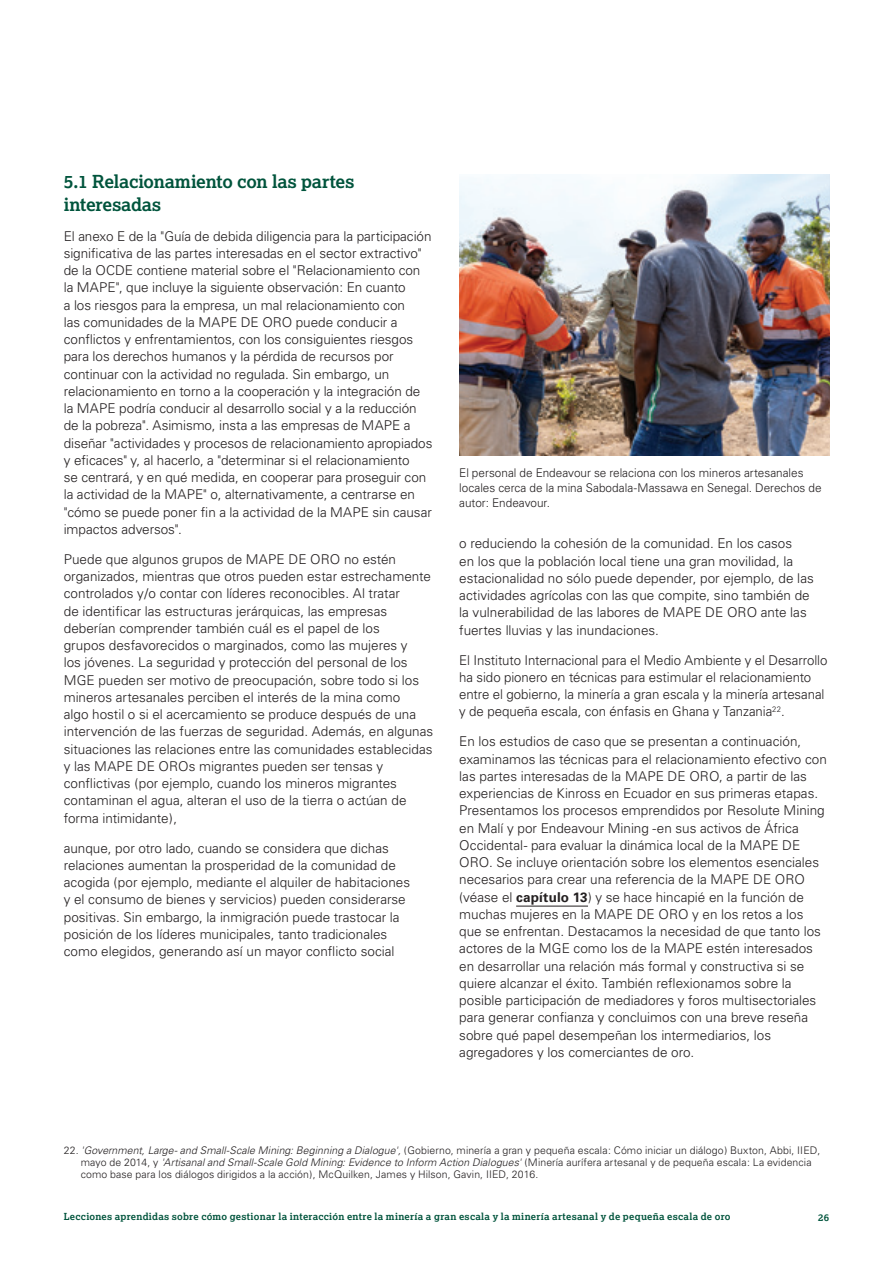
<style>
.page{position:relative;width:893px;height:1263px;background:#fff}
.page>*{position:absolute;margin:0;border:0;box-sizing:border-box;transform-origin:0 0}
.t1{font:700 18px/22.5px "Lexia";letter-spacing:-.01em;color:#00543c}
.t2{font:300 13.5px/17.2px "Univers";color:#231f20}
.t3{font:300 12px/15px "Univers";color:#231f20}
.t4{font:300 10.5px/12px "Univers";letter-spacing:.01em;color:#231f20}
.t5{font:700 9.75px "Lexia";letter-spacing:.025em;color:#00543c}
.s1{font-weight:700}
.s2{font-style:italic}
</style>
<div class="page">
<hr style="left:516px;top:906px;width:72px;height:1px;background:#231f20">
<img style="left:459px;top:174px;width:370px;height:282px">
<h1 class="t1" style="left:64px;top:170px;width:292px">5.1 Relacionamiento con las partes interesadas</h1>
<p class="t2" style="left:64px;top:227px;width:370px">El anexo E de la "Guía de debida diligencia para la participación significativa de las partes interesadas en el sector extractivo" de la OCDE contiene material sobre el "Relacionamiento con la MAPE", que incluye la siguiente observación: En cuanto<br>a los riesgos para la empresa, un mal relacionamiento con<br>las comunidades de la MAPE DE ORO puede conducir a conflictos y enfrentamientos, con los consiguientes riesgos para los derechos humanos y la pérdida de recursos por continuar con la actividad no regulada. Sin embargo, un relacionamiento en torno a la cooperación y la integración de la MAPE podría conducir al desarrollo social y a la reducción de la pobreza". Asimismo, insta a las empresas de MAPE a diseñar "actividades y procesos de relacionamiento apropiados y eficaces" y, al hacerlo, a "determinar si el relacionamiento<br>se centrará, y en qué medida, en cooperar para proseguir con la actividad de la MAPE" o, alternativamente, a centrarse en "cómo se puede poner fin a la actividad de la MAPE sin causar impactos adversos".</p>
<p class="t2" style="left:64px;top:550px;width:371px">Puede que algunos grupos de MAPE DE ORO no estén organizados, mientras que otros pueden estar estrechamente controlados y/o contar con líderes reconocibles. Al tratar<br>de identificar las estructuras jerárquicas, las empresas deberían comprender también cuál es el papel de los<br>grupos desfavorecidos o marginados, como las mujeres y<br>los jóvenes. La seguridad y protección del personal de los MGE pueden ser motivo de preocupación, sobre todo si los mineros artesanales perciben el interés de la mina como<br>algo hostil o si el acercamiento se produce después de una intervención de las fuerzas de seguridad. Además, en algunas situaciones las relaciones entre las comunidades establecidas y las MAPE DE OROs migrantes pueden ser tensas y conflictivas (por ejemplo, cuando los mineros migrantes contaminan el agua, alteran el uso de la tierra o actúan de forma intimidante),</p>
<p class="t2" style="left:64px;top:839px;width:348px">aunque, por otro lado, cuando se considera que dichas relaciones aumentan la prosperidad de la comunidad de acogida (por ejemplo, mediante el alquiler de habitaciones y el consumo de bienes y servicios) pueden considerarse positivas. Sin embargo, la inmigración puede trastocar la posición de los líderes municipales, tanto tradicionales como elegidos, generando así un mayor conflicto social</p>
<p class="t3" style="left:459px;top:465px;width:364px">El personal de Endeavour se relaciona con los mineros artesanales locales cerca de la mina Sabodala-Massawa en Senegal. Derechos de autor: Endeavour.</p>
<p class="t2" style="left:459px;top:535px;width:356px">o reduciendo la cohesión de la comunidad. En los casos<br>en los que la población local tiene una gran movilidad, la estacionalidad no sólo puede depender, por ejemplo, de las actividades agrícolas con las que compite, sino también de la vulnerabilidad de las labores de MAPE DE ORO ante las fuertes lluvias y las inundaciones.</p>
<p class="t2" style="left:459px;top:651px;width:370px">El Instituto Internacional para el Medio Ambiente y el Desarrollo ha sido pionero en técnicas para estimular el relacionamiento entre el gobierno, la minería a gran escala y la minería artesanal y de pequeña escala, con énfasis en Ghana y Tanzania<sup>22</sup>.</p>
<p class="t2" style="left:459px;top:733px;width:369px">En los estudios de caso que se presentan a continuación, examinamos las técnicas para el relacionamiento efectivo con las partes interesadas de la MAPE DE ORO, a partir de las experiencias de Kinross en Ecuador en sus primeras etapas.<br>Presentamos los procesos emprendidos por Resolute Mining en Malí y por Endeavour Mining -en sus activos de África Occidental- para evaluar la dinámica local de la MAPE DE ORO. Se incluye orientación sobre los elementos esenciales necesarios para crear una referencia de la MAPE DE ORO (véase el <span class="s1">capítulo 13</span>) y se hace hincapié en la función de muchas mujeres en la MAPE DE ORO y en los retos a los que se enfrentan. Destacamos la necesidad de que tanto los actores de la MGE como los de la MAPE estén interesados en desarrollar una relación más formal y constructiva si se quiere alcanzar el éxito. También reflexionamos sobre la posible participación de mediadores y foros multisectoriales para generar confianza y concluimos con una breve reseña sobre qué papel desempeñan los intermediarios, los agregadores y los comerciantes de oro.</p>
<p class="t4" style="left:81px;top:1144px;width:741px;text-indent:-17px">22. <span class="s2">'Government, Large- and Small-Scale Mining: Beginning a Dialogue',</span> (Gobierno, minería a gran y pequeña escala: Cómo iniciar un diálogo) Buxton, Abbi, IIED, mayo de 2014, y <span class="s2">'Artisanal and Small-Scale Gold Mining: Evidence to Inform Action Dialogues'</span> (Minería aurífera artesanal y de pequeña escala: La evidencia como base para los diálogos dirigidos a la acción), McQuilken, James y Hilson, Gavin, IIED, 2016.</p>
<p class="t5" style="left:64px;top:1211px;width:668px">Lecciones aprendidas sobre cómo gestionar la interacción entre la minería a gran escala y la minería artesanal y de pequeña escala de oro</p>
<p class="t5" style="left:818px;top:1211px;width:12px">26</p>
</div>
